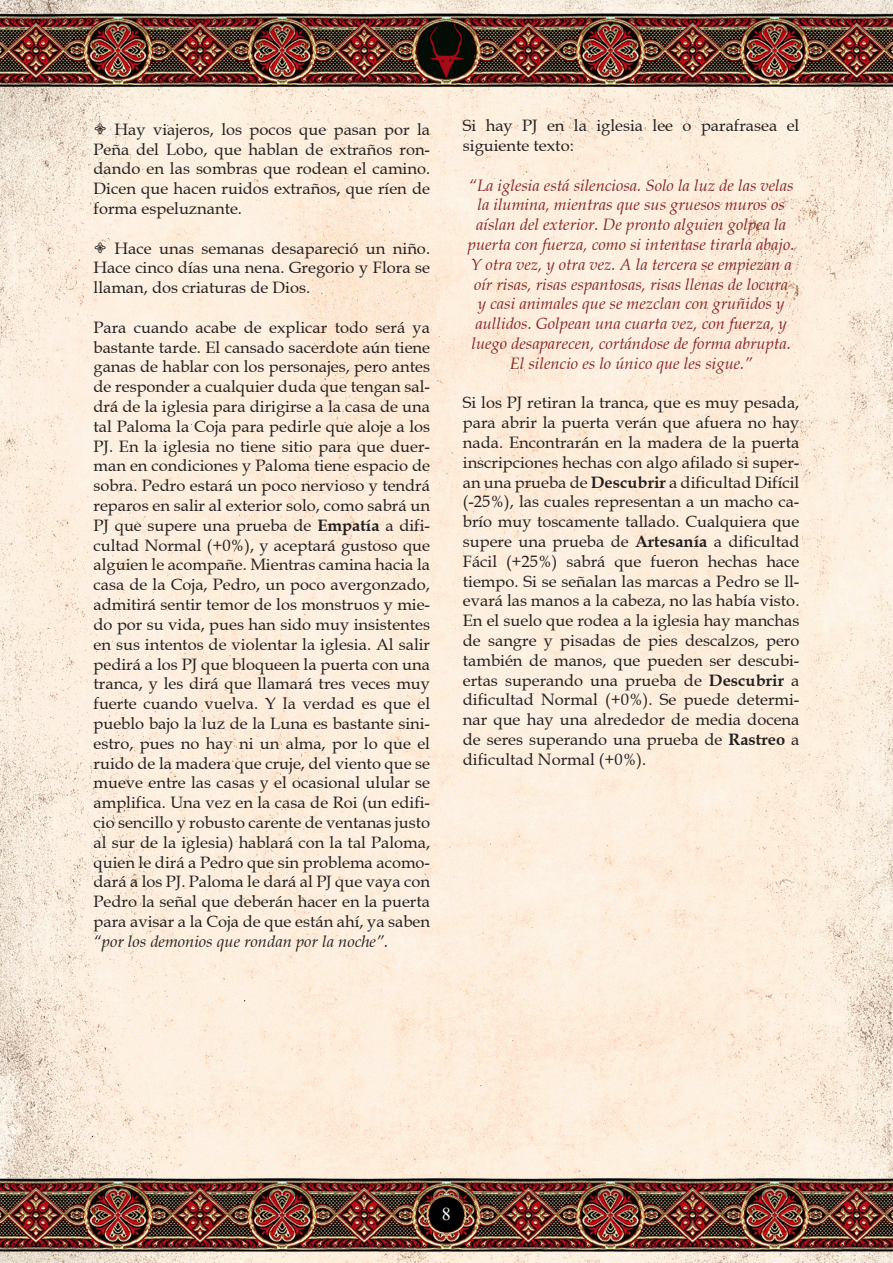
<style>
.page{position:relative;width:893px;height:1263px;background:#fff}
.page>*{position:absolute;margin:0;border:0;box-sizing:border-box;transform-origin:0 0}
.t1{font:18px "Times New Roman";color:#fff}
.t2{font:16.5px/19.8px "Book Antiqua";color:#231f20;text-align:justify}
.t3{font:italic 16.5px/19.8px "Book Antiqua";color:#832527;text-align:center}
.s1{font-family:"Goudy Stout";font-size:21px}
.s2{font-weight:700}
.s3{font-style:italic}
</style>
<div class="page">
<img style="left:0;top:0;width:893px;height:1263px">
<p class="t2" style="left:94px;top:119px;width:338px"><span class="s1">·</span> Hay viajeros, los pocos que pasan por la Peña del Lobo, que hablan de extraños ron&shy;dando en las sombras que rodean el camino.<br>Dicen que hacen ruidos extraños, que ríen de forma espeluznante.</p>
<p class="t2" style="left:94px;top:238px;width:338px"><span class="s1">·</span> Hace unas semanas desapareció un niño.<br>Hace cinco días una nena. Gregorio y Flora se llaman, dos criaturas de Dios.</p>
<p class="t2" style="left:94px;top:317px;width:338px">Para cuando acabe de explicar todo será ya bastante tarde. El cansado sacerdote aún tiene ganas de hablar con los personajes, pero antes de responder a cualquier duda que tengan sal&shy;drá de la iglesia para dirigirse a la casa de una tal Paloma la Coja para pedirle que aloje a los PJ. En la iglesia no tiene sitio para que duer&shy;man en condiciones y Paloma tiene espacio de sobra. Pedro estará un poco nervioso y tendrá reparos en salir al exterior solo, como sabrá un PJ que supere una prueba de <span class="s2">Empatía</span> a difi&shy;cultad Normal (+0%), y aceptará gustoso que alguien le acompañe. Mientras camina hacia la casa de la Coja, Pedro, un poco avergonzado, admitirá sentir temor de los monstruos y mie&shy;do por su vida, pues han sido muy insistentes en sus intentos de violentar la iglesia. Al salir pedirá a los PJ que bloqueen la puerta con una tranca, y les dirá que llamará tres veces muy fuerte cuando vuelva. Y la verdad es que el pueblo bajo la luz de la Luna es bastante sini&shy;estro, pues no hay ni un alma, por lo que el ruido de la madera que cruje, del viento que se mueve entre las casas y el ocasional ulular se amplifica. Una vez en la casa de Roi (un edifi&shy;cio sencillo y robusto carente de ventanas justo al sur de la iglesia) hablará con la tal Paloma, quien le dirá a Pedro que sin problema acomo&shy;dará a los PJ. Paloma le dará al PJ que vaya con Pedro la señal que deberán hacer en la puerta para avisar a la Coja de que están ahí, ya saben <span class="s3">“por los demonios que rondan por la noche”.</span></p>
<p class="t2" style="left:463px;top:116px;width:338px">Si hay PJ en la iglesia lee o parafrasea el siguiente texto:</p>
<p class="t3" style="left:468px;top:175px;width:328px">“La iglesia está silenciosa. Solo la luz de las velas la ilumina, mientras que sus gruesos muros os aíslan del exterior. De pronto alguien golpea la puerta con fuerza, como si intentase tirarla abajo.<br>Y otra vez, y otra vez. A la tercera se empiezan a oír risas, risas espantosas, risas llenas de locura<br>y casi animales que se mezclan con gruñidos y aullidos. Golpean una cuarta vez, con fuerza, y luego desaparecen, cortándose de forma abrupta.<br>El silencio es lo único que les sigue.”</p>
<p class="t2" style="left:463px;top:393px;width:338px">Si los PJ retiran la tranca, que es muy pesada, para abrir la puerta verán que afuera no hay nada. Encontrarán en la madera de la puerta inscripciones hechas con algo afilado si super&shy;an una prueba de <span class="s2">Descubrir</span> a dificultad Difícil (-25%), las cuales representan a un macho ca&shy;brío muy toscamente tallado. Cualquiera que supere una prueba de <span class="s2">Artesanía</span> a dificultad Fácil (+25%) sabrá que fueron hechas hace tiempo. Si se señalan las marcas a Pedro se ll&shy;evará las manos a la cabeza, no las había visto.</p>
<p class="t2" style="left:463px;top:611px;width:338px">En el suelo que rodea a la iglesia hay manchas de sangre y pisadas de pies descalzos, pero también de manos, que pueden ser descubi&shy;ertas superando una prueba de <span class="s2">Descubrir</span> a dificultad Normal (+0%). Se puede determi&shy;nar que hay una alrededor de media docena de seres superando una prueba de <span class="s2">Rastreo</span> a dificultad Normal (+0%).</p>
<p class="t1" style="left:442px;top:1201px;width:10px">8</p>
</div>
